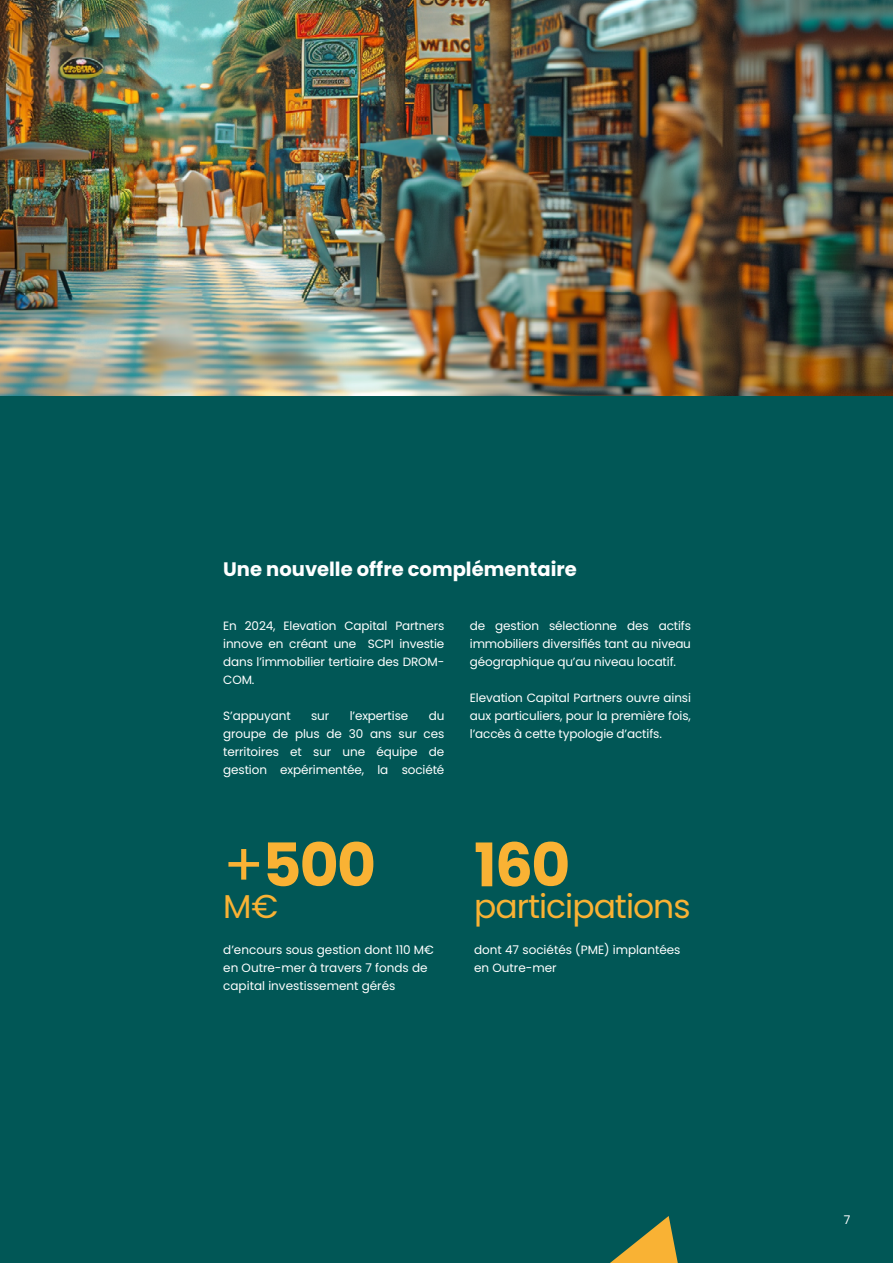
<style>
.page{position:relative;width:893px;height:1263px;background:#015756}
.page>*{position:absolute;margin:0;border:0;box-sizing:border-box;transform-origin:0 0}
.t1{font:700 60px "Poppins";letter-spacing:-.03em;color:#f9b234}
.t2{font:33px "Poppins";letter-spacing:-.03em;color:#f9b234}
.t3{font:700 19.5px "Poppins";color:#fff}
.t4{font:12px/18px "Poppins";letter-spacing:-.01em;color:#fff;text-align:justify}
.s1{font-weight:400}
</style>
<div class="page">
<svg style="left:610px;top:1216px;width:68px;height:47px"></svg>
<img style="left:0;top:0;width:893px;height:395px">
<h3 class="t3" style="left:223px;top:558px;width:355px">Une nouvelle offre complémentaire</h3>
<p class="t4" style="left:223px;top:617px;width:223px">En 2024, Elevation Capital Partners innove en créant une SCPI investie dans l’immobilier tertiaire des DROM-COM.</p>
<p class="t4" style="left:223px;top:707px;width:69px">S’appuyant</p>
<p class="t4" style="left:311px;top:707px;width:20px">sur</p>
<p class="t4" style="left:350px;top:707px;width:60px">l’expertise</p>
<p class="t4" style="left:223px;top:707px;width:223px;text-indent:205px">du groupe de plus de 30 ans sur ces territoires et sur une équipe de gestion expérimentée, la société</p>
<h1 class="t1" style="left:223px;top:830px;width:154px"><span class="s1">+</span>500</h1>
<h2 class="t2" style="left:223px;top:887px;width:57px">M€</h2>
<p class="t4" style="left:223px;top:941px;width:212px;text-align:left">d’encours sous gestion dont 110 M€ en Outre-mer à travers 7 fonds de capital investissement gérés</p>
<p class="t4" style="left:470px;top:617px;width:223px">de gestion sélectionne des actifs immobiliers diversifiés tant au niveau géographique qu’au niveau locatif.</p>
<p class="t4" style="left:470px;top:689px;width:223px">Elevation Capital Partners ouvre ainsi aux particuliers, pour la première fois, l’accès à cette typologie d’actifs.</p>
<h1 class="t1" style="left:474px;top:830px;width:98px">160</h1>
<h2 class="t2" style="left:474px;top:887px;width:218px">participations</h2>
<p class="t4" style="left:474px;top:941px;width:208px">dont 47 sociétés (PME) implantées en Outre-mer</p>
<p class="t4" style="left:844px;top:1211px;width:8px">7</p>
</div>
